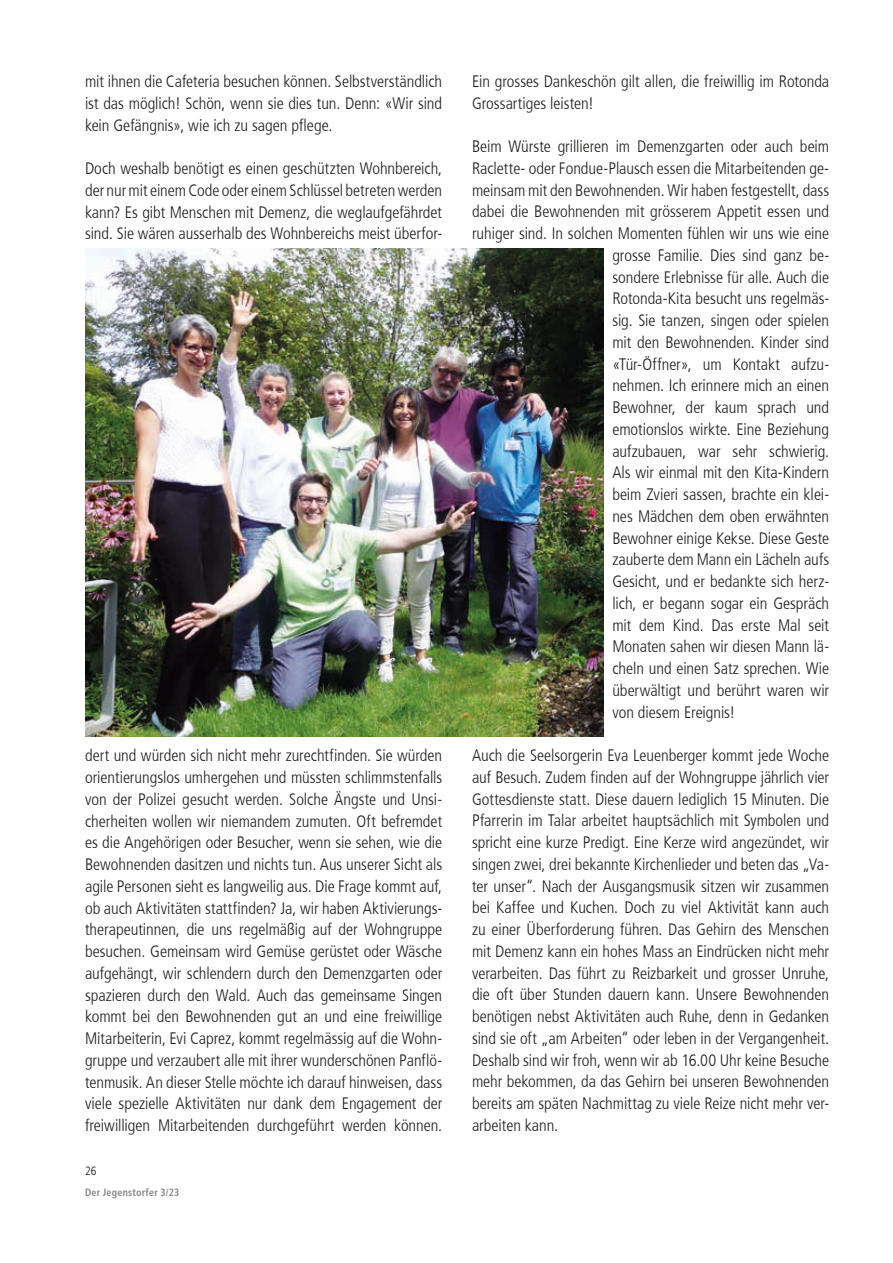
<style>
.page{position:relative;width:893px;height:1263px;background:#fff}
.page>*{position:absolute;margin:0;border:0;box-sizing:border-box;transform-origin:0 0}
.t1{font:300 condensed 16.5px/21.8px "Frutiger";letter-spacing:-.005em;color:#1d1d1b;text-align:justify}
.t2{font:300 condensed 12px "Frutiger";color:#1d1d1b}
.t3{font:700 condensed 10.5px "Frutiger";letter-spacing:.025em;color:#878787;scale:.95 1}
</style>
<div class="page">
<img style="left:85px;top:249px;width:519px;height:488px">
<p class="t1" style="left:85px;top:71px;width:359px">mit ihnen die Cafeteria besuchen können. Selbstverständlich ist das möglich! Schön, wenn sie dies tun. Denn: «Wir sind kein Gefängnis», wie ich zu sagen pflege.</p>
<p class="t1" style="left:85px;top:158px;width:359px">Doch weshalb benötigt es einen geschützten Wohnbereich, der nur mit einem Code oder einem Schlüssel betreten werden kann? Es gibt Menschen mit Demenz, die weglaufgefährdet sind. Sie wären ausserhalb des Wohnbereichs meist überfor-</p>
<p class="t1" style="left:85px;top:745px;width:359px">dert und würden sich nicht mehr zurechtfinden. Sie würden orientierungslos umhergehen und müssten schlimmstenfalls von der Polizei gesucht werden. Solche Ängste und Unsi&shy;cherheiten wollen wir niemandem zumuten. Oft befremdet es die Angehörigen oder Besucher, wenn sie sehen, wie die Bewohnenden dasitzen und nichts tun. Aus unserer Sicht als agile Personen sieht es langweilig aus. Die Frage kommt auf, ob auch Aktivitäten stattfinden? Ja, wir haben Aktivierungs&shy;therapeutinnen, die uns regelmäßig auf der Wohngruppe besuchen. Gemeinsam wird Gemüse gerüstet oder Wäsche aufgehängt, wir schlendern durch den Demenzgarten oder spazieren durch den Wald. Auch das gemeinsame Singen kommt bei den Bewohnenden gut an und eine freiwillige Mitarbeiterin, Evi Caprez, kommt regelmässig auf die Wohn&shy;gruppe und verzaubert alle mit ihrer wunderschönen Panflö&shy;tenmusik. An dieser Stelle möchte ich darauf hinweisen, dass viele spezielle Aktivitäten nur dank dem Engagement der freiwilligen Mitarbeitenden durchgeführt werden können.</p>
<p class="t2" style="left:85px;top:1164px;width:13px">26</p>
<p class="t3" style="left:85px;top:1186px;width:101px">Der Jegenstorfer 3/23</p>
<p class="t1" style="left:472px;top:71px;width:359px">Ein grosses Dankeschön gilt allen, die freiwillig im Rotonda<br>Grossartiges leisten!</p>
<p class="t1" style="left:472px;top:136px;width:359px">Beim Würste grillieren im Demenzgarten oder auch beim</p>
<p class="t1" style="left:472px;top:158px;width:359px">Raclette- oder Fondue-Plausch essen die Mitarbeitenden ge-</p>
<p class="t1" style="left:472px;top:179px;width:359px">meinsam mit den Bewohnenden. Wir haben festgestellt, dass</p>
<p class="t1" style="left:472px;top:201px;width:359px">dabei die Bewohnenden mit grösserem Appetit essen und</p>
<p class="t1" style="left:472px;top:223px;width:359px">ruhiger sind. In solchen Momenten fühlen wir uns wie eine</p>
<p class="t1" style="left:612px;top:245px;width:218px">grosse Familie. Dies sind ganz be-</p>
<p class="t1" style="left:612px;top:266px;width:218px">sondere Erlebnisse für alle. Auch die</p>
<p class="t1" style="left:612px;top:288px;width:218px">Rotonda-Kita besucht uns regelmäs-</p>
<p class="t1" style="left:612px;top:310px;width:218px">sig. Sie tanzen, singen oder spielen</p>
<p class="t1" style="left:612px;top:332px;width:218px">mit den Bewohnenden. Kinder sind</p>
<p class="t1" style="left:612px;top:353px;width:218px">«Tür-Öffner», um Kontakt aufzu-</p>
<p class="t1" style="left:612px;top:375px;width:218px">nehmen. Ich erinnere mich an einen</p>
<p class="t1" style="left:612px;top:397px;width:218px">Bewohner, der kaum sprach und</p>
<p class="t1" style="left:612px;top:419px;width:218px">emotionslos wirkte. Eine Beziehung</p>
<p class="t1" style="left:612px;top:440px;width:218px">aufzubauen, war sehr schwierig.</p>
<p class="t1" style="left:612px;top:462px;width:218px">Als wir einmal mit den Kita-Kindern</p>
<p class="t1" style="left:612px;top:484px;width:218px">beim Zvieri sassen, brachte ein klei-</p>
<p class="t1" style="left:612px;top:506px;width:218px">nes Mädchen dem oben erwähnten</p>
<p class="t1" style="left:612px;top:527px;width:218px">Bewohner einige Kekse. Diese Geste</p>
<p class="t1" style="left:612px;top:549px;width:218px">zauberte dem Mann ein Lächeln aufs</p>
<p class="t1" style="left:612px;top:571px;width:218px">Gesicht, und er bedankte sich herz-</p>
<p class="t1" style="left:612px;top:593px;width:218px">lich, er begann sogar ein Gespräch</p>
<p class="t1" style="left:612px;top:614px;width:218px">mit dem Kind. Das erste Mal seit</p>
<p class="t1" style="left:612px;top:636px;width:218px">Monaten sahen wir diesen Mann lä-</p>
<p class="t1" style="left:612px;top:658px;width:218px">cheln und einen Satz sprechen. Wie</p>
<p class="t1" style="left:612px;top:679px;width:218px">überwältigt und berührt waren wir</p>
<p class="t1" style="left:612px;top:701px;width:124px">von diesem Ereignis!</p>
<p class="t1" style="left:472px;top:745px;width:359px">Auch die Seelsorgerin Eva Leuenberger kommt jede Woche auf Besuch. Zudem finden auf der Wohngruppe jährlich vier Gottesdienste statt. Diese dauern lediglich 15 Minuten. Die Pfarrerin im Talar arbeitet hauptsächlich mit Symbolen und spricht eine kurze Predigt. Eine Kerze wird angezündet, wir singen zwei, drei bekannte Kirchenlieder und beten das „Va&shy;ter unser“. Nach der Ausgangsmusik sitzen wir zusammen bei Kaffee und Kuchen. Doch zu viel Aktivität kann auch zu einer Überforderung führen. Das Gehirn des Menschen mit Demenz kann ein hohes Mass an Eindrücken nicht mehr verarbeiten. Das führt zu Reizbarkeit und grosser Unruhe, die oft über Stunden dauern kann. Unsere Bewohnenden benötigen nebst Aktivitäten auch Ruhe, denn in Gedanken sind sie oft „am Arbeiten“ oder leben in der Vergangenheit.<br>Deshalb sind wir froh, wenn wir ab 16.00 Uhr keine Besuche mehr bekommen, da das Gehirn bei unseren Bewohnenden bereits am späten Nachmittag zu viele Reize nicht mehr ver&shy;arbeiten kann.</p>
</div>
